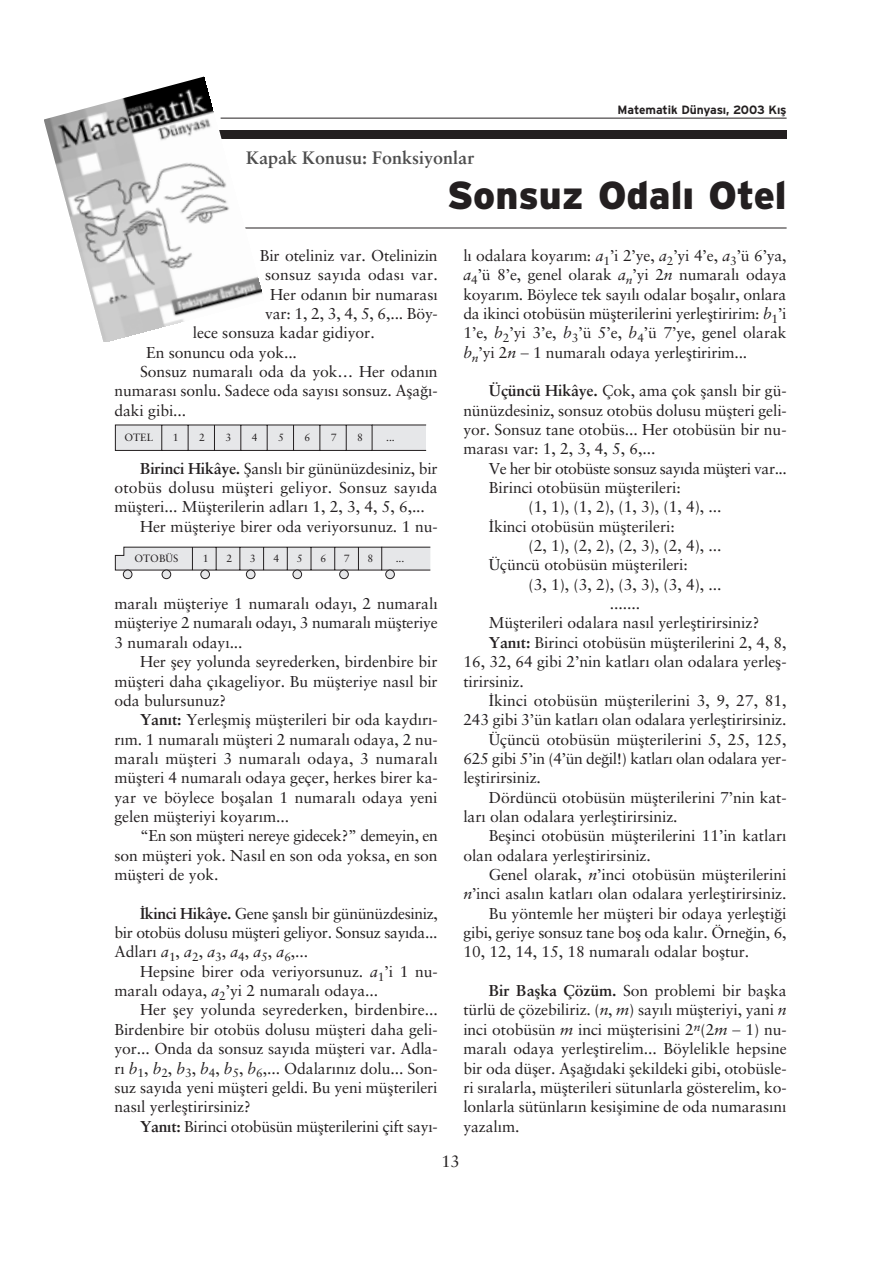
<style>
.page{position:relative;width:893px;height:1263px;background:#fff}
.page>*{position:absolute;margin:0;border:0;box-sizing:border-box;transform-origin:0 0}
.t1{font:39px "Interstate Black TR";color:#231f20}
.t2{font:700 18px "Sabon";color:#4d4d4d}
.t3{font:16.5px "Sabon Roman";color:#231f20}
.t4{font:15.75px/19.4px "Sabon Roman";letter-spacing:-.005em;color:#231f20;text-align:justify}
.t5{font:15.75px "Sabon Roman";letter-spacing:-.025em;color:#231f20}
.t6{font:15.75px "Sabon Roman";letter-spacing:-.03em;color:#231f20}
.t7{font:12px "Interstate Bold TR";letter-spacing:-.005em;color:#231f20}
.t8{font:10.5px "Sabon Roman";color:#231f20}
.s1{font-family:"Sabon";font-weight:700}
.s2{font-family:"Sabon";font-style:italic}
</style>
<div class="page">
<hr style="left:220px;top:118px;width:566px;height:1px;background:#231f20">
<div style="left:210px;top:130px;width:576px;height:9px;background:#231f20"></div>
<hr style="left:228px;top:228px;width:558px;height:1px;background:#231f20">
<img style="left:44px;top:77px;width:219px;height:265px">
<div style="left:115px;top:425px;width:311px;height:25px;background:#e6e7e9"></div>
<svg style="left:115px;top:424px;width:257px;height:27px"></svg>
<hr style="left:372px;top:450px;width:54px;height:1px;background:#231f20">
<hr style="left:372px;top:425px;width:54px;height:1px;background:#231f20">
<svg style="left:115px;top:547px;width:315px;height:24px;background:#d4d5d7"></svg>
<hr style="left:381px;top:570px;width:49px;height:1px;background:#231f20">
<div style="left:123px;top:570px;width:9px;height:9px;background:#e6e7e9;border:1px solid #231f20;border-radius:50%"></div>
<div style="left:162px;top:570px;width:9px;height:9px;background:#e6e7e9;border:1px solid #231f20;border-radius:50%"></div>
<div style="left:200px;top:570px;width:10px;height:9px;background:#e6e7e9;border:1px solid #231f20;border-radius:50%"></div>
<div style="left:246px;top:570px;width:9px;height:9px;background:#e6e7e9;border:1px solid #231f20;border-radius:50%"></div>
<div style="left:293px;top:570px;width:9px;height:9px;background:#e6e7e9;border:1px solid #231f20;border-radius:50%"></div>
<div style="left:339px;top:570px;width:9px;height:9px;background:#e6e7e9;border:1px solid #231f20;border-radius:50%"></div>
<div style="left:385px;top:570px;width:9px;height:9px;background:#e6e7e9;border:1px solid #231f20;border-radius:50%"></div>
<hr style="left:381px;top:547px;width:49px;height:1px;background:#231f20">
<p class="t7" style="left:617px;top:105px;width:170px">Matematik Dünyas›, 2003 K›fl</p>
<p class="t2" style="left:246px;top:151px;width:230px">Kapak Konusu: Fonksiyonlar</p>
<h1 class="t1" style="left:447px;top:183px;width:341px">Sonsuz Odal› Otel</h1>
<p class="t4" style="left:260px;top:247px;width:179px">Bir oteliniz var. Otelinizin</p>
<p class="t4" style="left:265px;top:267px;width:174px">sonsuz say›da odas› var.</p>
<p class="t4" style="left:270px;top:286px;width:169px">Her odan›n bir numaras›</p>
<p class="t4" style="left:265px;top:305px;width:174px">var: 1, 2, 3, 4, 5, 6,... Böy-</p>
<p class="t4" style="left:193px;top:325px;width:183px">lece sonsuza kadar gidiyor.</p>
<p class="t4" style="left:146px;top:344px;width:152px">En sonuncu oda yok...</p>
<p class="t4" style="left:140px;top:363px;width:299px">Sonsuz numaral› oda da yok… Her odan›n</p>
<p class="t4" style="left:114px;top:383px;width:325px">numaras› sonlu. Sadece oda say›s› sonsuz. Afla¤›-</p>
<p class="t4" style="left:114px;top:402px;width:73px">daki gibi...</p>
<p class="t8" style="left:124px;top:433px;width:30px">OTEL</p>
<p class="t8" style="left:386px;top:433px;width:10px">...</p>
<p class="t8" style="left:173px;top:433px;width:7px">1</p>
<p class="t8" style="left:199px;top:433px;width:7px">2</p>
<p class="t8" style="left:225px;top:433px;width:7px">3</p>
<p class="t8" style="left:252px;top:433px;width:7px">4</p>
<p class="t8" style="left:278px;top:433px;width:7px">5</p>
<p class="t8" style="left:304px;top:433px;width:7px">6</p>
<p class="t8" style="left:331px;top:433px;width:7px">7</p>
<p class="t8" style="left:357px;top:433px;width:7px">8</p>
<p class="t4" style="left:140px;top:460px;width:299px"><span class="s1">Birinci Hikâye.</span> fiansl› bir gününüzdesiniz, bir</p>
<p class="t4" style="left:114px;top:480px;width:325px">otobüs dolusu müflteri geliyor. Sonsuz say›da</p>
<p class="t4" style="left:114px;top:499px;width:312px">müflteri... Müflterilerin adlar› 1, 2, 3, 4, 5, 6,...</p>
<p class="t4" style="left:140px;top:518px;width:299px">Her müflteriye birer oda veriyorsunuz. 1 nu-</p>
<p class="t8" style="left:134px;top:555px;width:45px">OTOBÜS</p>
<p class="t8" style="left:203px;top:555px;width:7px">1</p>
<p class="t8" style="left:226px;top:555px;width:7px">2</p>
<p class="t8" style="left:250px;top:555px;width:7px">3</p>
<p class="t8" style="left:273px;top:555px;width:7px">4</p>
<p class="t8" style="left:297px;top:555px;width:7px">5</p>
<p class="t8" style="left:320px;top:555px;width:7px">6</p>
<p class="t8" style="left:344px;top:555px;width:7px">7</p>
<p class="t8" style="left:367px;top:555px;width:7px">8</p>
<p class="t8" style="left:395px;top:555px;width:10px">...</p>
<p class="t4" style="left:114px;top:596px;width:325px">maral› müflteriye 1 numaral› oday›, 2 numaral› müflteriye 2 numaral› oday›, 3 numaral› müflteriye 3 numaral› oday›...</p>
<p class="t4" style="left:114px;top:654px;width:325px;text-indent:26px">Her fley yolunda seyrederken, birdenbire bir müflteri daha ç›kageliyor. Bu müflteriye nas›l bir oda bulursunuz?</p>
<p class="t4" style="left:114px;top:712px;width:325px;text-indent:26px"><span class="s1">Yan›t:</span> Yerleflmifl müflterileri bir oda kayd›r›- r›m. 1 numaral› müflteri 2 numaral› odaya, 2 nu&shy;maral› müflteri 3 numaral› odaya, 3 numaral› müflteri 4 numaral› odaya geçer, herkes birer ka&shy;yar ve böylece boflalan 1 numaral› odaya yeni gelen müflteriyi koyar›m...</p>
<p class="t4" style="left:114px;top:828px;width:325px;text-indent:26px">“En son müflteri nereye gidecek?” demeyin, en son müflteri yok. Nas›l en son oda yoksa, en son müflteri de yok.</p>
<p class="t4" style="left:114px;top:905px;width:325px;text-indent:26px"><span class="s1">‹kinci Hikâye.</span> Gene flansl› bir gününüzdesiniz, bir otobüs dolusu müflteri geliyor. Sonsuz say›da...<br>Adlar› <span class="s2">a</span><sub>1</sub>, <span class="s2">a</span><sub>2</sub>, <span class="s2">a</span><sub>3</sub>, <span class="s2">a</span><sub>4</sub>, <span class="s2">a</span><sub>5</sub>, <span class="s2">a</span><sub>6</sub>,...</p>
<p class="t4" style="left:114px;top:963px;width:325px;text-indent:26px">Hepsine birer oda veriyorsunuz. <span class="s2">a</span><sub>1</sub>’i 1 nu&shy;maral› odaya, <span class="s2">a</span><sub>2</sub>’yi 2 numaral› odaya...</p>
<p class="t4" style="left:114px;top:1002px;width:325px;text-indent:26px">Her fley yolunda seyrederken, birdenbire...<br>Birdenbire bir otobüs dolusu müflteri daha geli&shy;yor... Onda da sonsuz say›da müflteri var. Adla&shy;r› <span class="s2">b</span><sub>1</sub>, <span class="s2">b</span><sub>2</sub>, <span class="s2">b</span><sub>3</sub>, <span class="s2">b</span><sub>4</sub>, <span class="s2">b</span><sub>5</sub>, <span class="s2">b</span><sub>6</sub>,... Odalar›n›z dolu... Son&shy;suz say›da yeni müflteri geldi. Bu yeni müflterileri nas›l yerlefltirirsiniz?</p>
<p class="t4" style="left:140px;top:1118px;width:299px"><span class="s1">Yan›t:</span> Birinci otobüsün müflterilerini çift say›-</p>
<p class="t4" style="left:463px;top:247px;width:325px">l› odalara koyar›m: <span class="s2">a</span><sub>1</sub>’i 2’ye, <span class="s2">a</span><sub>2</sub>’yi 4’e, <span class="s2">a</span><sub>3</sub>’ü 6’ya, <span class="s2">a</span><sub>4</sub>’ü 8’e, genel olarak <span class="s2">a</span><sub>n</sub>’yi 2<span class="s2">n</span> numaral› odaya koyar›m. Böylece tek say›l› odalar boflal›r, onlara da ikinci otobüsün müflterilerini yerlefltiririm: <span class="s2">b</span><sub>1</sub>’i 1’e, <span class="s2">b</span><sub>2</sub>’yi 3’e, <span class="s2">b</span><sub>3</sub>’ü 5’e, <span class="s2">b</span><sub>4</sub>’ü 7’ye, genel olarak <span class="s2">b</span><sub>n</sub>’yi 2<span class="s2">n</span> − 1 numaral› odaya yerlefltiririm...</p>
<p class="t4" style="left:463px;top:383px;width:325px;text-indent:26px"><span class="s1">Üçüncü Hikâye.</span> Çok, ama çok flansl› bir gü&shy;nünüzdesiniz, sonsuz otobüs dolusu müflteri geli&shy;yor. Sonsuz tane otobüs... Her otobüsün bir nu&shy;maras› var: 1, 2, 3, 4, 5, 6,...</p>
<p class="t6" style="left:489px;top:462px;width:299px">Ve her bir otobüste sonsuz say›da müflteri var...</p>
<p class="t4" style="left:489px;top:480px;width:193px">Birinci otobüsün müflterileri:</p>
<p class="t4" style="left:528px;top:499px;width:194px">(1, 1), (1, 2), (1, 3), (1, 4), ...</p>
<p class="t4" style="left:489px;top:518px;width:187px">‹kinci otobüsün müflterileri:</p>
<p class="t4" style="left:528px;top:538px;width:194px">(2, 1), (2, 2), (2, 3), (2, 4), ...</p>
<p class="t4" style="left:489px;top:557px;width:200px">Üçüncü otobüsün müflterileri:</p>
<p class="t4" style="left:528px;top:576px;width:194px">(3, 1), (3, 2), (3, 3), (3, 4), ...</p>
<p class="t4" style="left:610px;top:596px;width:32px">.......</p>
<p class="t4" style="left:489px;top:615px;width:272px">Müflterileri odalara nas›l yerlefltirirsiniz?</p>
<p class="t4" style="left:489px;top:634px;width:299px"><span class="s1">Yan›t:</span> Birinci otobüsün müflterilerini 2, 4, 8,</p>
<p class="t4" style="left:463px;top:654px;width:325px">16, 32, 64 gibi 2’nin katlar› olan odalara yerlefl-</p>
<p class="t4" style="left:463px;top:673px;width:62px">tirirsiniz.</p>
<p class="t4" style="left:489px;top:692px;width:299px">‹kinci otobüsün müflterilerini 3, 9, 27, 81,</p>
<p class="t4" style="left:463px;top:712px;width:324px">243 gibi 3’ün katlar› olan odalara yerlefltirirsiniz.</p>
<p class="t4" style="left:489px;top:731px;width:299px">Üçüncü otobüsün müflterilerini 5, 25, 125,</p>
<p class="t5" style="left:463px;top:753px;width:325px">625 gibi 5’in (4’ün de¤il!) katlar› olan odalara yer-</p>
<p class="t4" style="left:463px;top:770px;width:79px">lefltirirsiniz.</p>
<p class="t4" style="left:489px;top:789px;width:299px">Dördüncü otobüsün müflterilerini 7’nin kat-</p>
<p class="t4" style="left:463px;top:809px;width:216px">lar› olan odalara yerlefltirirsiniz.</p>
<p class="t4" style="left:489px;top:828px;width:299px">Beflinci otobüsün müflterilerini 11’in katlar›</p>
<p class="t4" style="left:463px;top:847px;width:189px">olan odalara yerlefltirirsiniz.</p>
<p class="t4" style="left:489px;top:867px;width:299px">Genel olarak, <span class="s2">n</span>’inci otobüsün müflterilerini</p>
<p class="t4" style="left:463px;top:886px;width:325px"><span class="s2">n</span>’inci asal›n katlar› olan odalara yerlefltirirsiniz.</p>
<p class="t4" style="left:489px;top:905px;width:299px">Bu yöntemle her müflteri bir odaya yerleflti¤i</p>
<p class="t4" style="left:463px;top:925px;width:325px">gibi, geriye sonsuz tane bofl oda kal›r. Örne¤in, 6,</p>
<p class="t4" style="left:463px;top:944px;width:287px">10, 12, 14, 15, 18 numaral› odalar bofltur.</p>
<p class="t4" style="left:463px;top:983px;width:325px;text-indent:26px"><span class="s1">Bir Baflka Çözüm.</span> Son problemi bir baflka türlü de çözebiliriz. (<span class="s2">n</span>, <span class="s2">m</span>) say›l› müflteriyi, yani <span class="s2">n </span>inci otobüsün <span class="s2">m</span> inci müflterisini 2<sup>n</sup>(2<span class="s2">m</span> − 1) nu&shy;maral› odaya yerlefltirelim... Böylelikle hepsine bir oda düfler. Afla¤›daki flekildeki gibi, otobüsle&shy;ri s›ralarla, müflterileri sütunlarla gösterelim, ko&shy;lonlarla sütünlar›n kesiflimine de oda numaras›n› yazal›m.</p>
<p class="t3" style="left:441px;top:1155px;width:20px">13</p>
</div>
